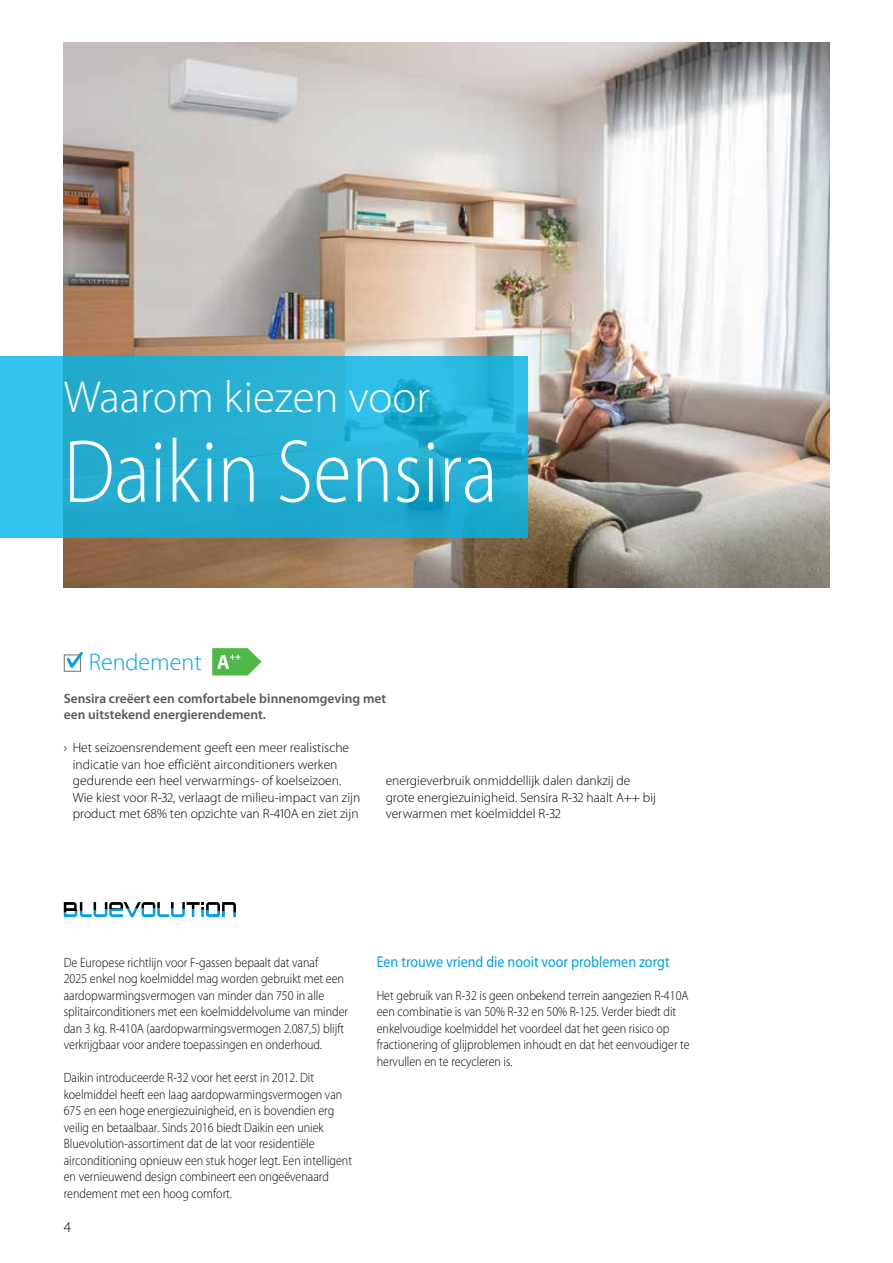
<style>
.page{position:relative;width:893px;height:1263px;background:#fff}
.page>*{position:absolute;margin:0;border:0;box-sizing:border-box;transform-origin:0 0}
.t1{font:300 90px "Myriad Pro";color:#fff;scale:.87 1}
.t2{font:300 45px "Myriad Pro";color:#fff}
.t3{font:300 24px "Myriad Pro";color:#00a1e4}
.t4{font:15.75px "Myriad Pro";color:#00a1e4;scale:.89 1}
.t5{font:300 15px "Myriad Pro";color:#000}
.t6{font:300 13.5px/16.5px "Myriad Pro";color:#000;scale:.89 1}
.t7{font:300 13.5px/16.5px "Myriad Pro";color:#000}
.t8{font:600 13.5px/16.5px "Myriad Pro";color:#56585e}
</style>
<div class="page">
<img style="left:64px;top:43px;width:765px;height:544px">
<svg style="left:64px;top:652px;width:19px;height:20px"></svg>
<svg style="left:0;top:356px;width:527px;height:182px;background:#25b0d6"></svg>
<svg style="left:212px;top:648px;width:50px;height:27px"></svg>
<svg style="left:64px;top:902px;width:172px;height:15px"></svg>
<h2 class="t2" style="left:64px;top:372px;width:367px">Waarom kiezen voor</h2>
<h1 class="t1" style="left:64px;top:422px;width:500px">Daikin Sensira</h1>
<h3 class="t3" style="left:89px;top:648px;width:115px">Rendement</h3>
<p class="t8" style="left:64px;top:689px;width:324px">Sensira creëert een comfortabele binnenomgeving met een uitstekend energierendement.</p>
<p class="t7" style="left:73px;top:739px;width:289px;text-indent:-9px">› Het seizoensrendement geeft een meer realistische indicatie van hoe efficiënt airconditioners werken gedurende een heel verwarmings- of koelseizoen.<br>Wie kiest voor R-32, verlaagt de milieu-impact van zijn product met 68% ten opzichte van R-410A en ziet zijn</p>
<p class="t7" style="left:386px;top:772px;width:272px">energieverbruik onmiddellijk dalen dankzij de grote energiezuinigheid. Sensira R-32 haalt A++ bij verwarmen met koelmiddel R-32</p>
<p class="t6" style="left:64px;top:954px;width:321px">De Europese richtlijn voor F-gassen bepaalt dat vanaf<br>2025 enkel nog koelmiddel mag worden gebruikt met een aardopwarmingsvermogen van minder dan 750 in alle splitairconditioners met een koelmiddelvolume van minder dan 3 kg. R-410A (aardopwarmingsvermogen 2.087,5) blijft verkrijgbaar voor andere toepassingen en onderhoud.</p>
<p class="t6" style="left:64px;top:1069px;width:325px">Daikin introduceerde R-32 voor het eerst in 2012. Dit koelmiddel heeft een laag aardopwarmingsvermogen van 675 en een hoge energiezuinigheid, en is bovendien erg veilig en betaalbaar. Sinds 2016 biedt Daikin een uniek Bluevolution-assortiment dat de lat voor residentiële airconditioning opnieuw een stuk hoger legt. Een intelligent en vernieuwend design combineert een ongeëvenaard rendement met een hoog comfort.</p>
<p class="t5" style="left:64px;top:1219px;width:9px">4</p>
<p class="t4" style="left:377px;top:952px;width:331px">Een trouwe vriend die nooit voor problemen zorgt</p>
<p class="t6" style="left:377px;top:987px;width:353px">Het gebruik van R-32 is geen onbekend terrein aangezien R-410A een combinatie is van 50% R-32 en 50% R-125. Verder biedt dit enkelvoudige koelmiddel het voordeel dat het geen risico op fractionering of glijproblemen inhoudt en dat het eenvoudiger te hervullen en te recycleren is.</p>
</div>
